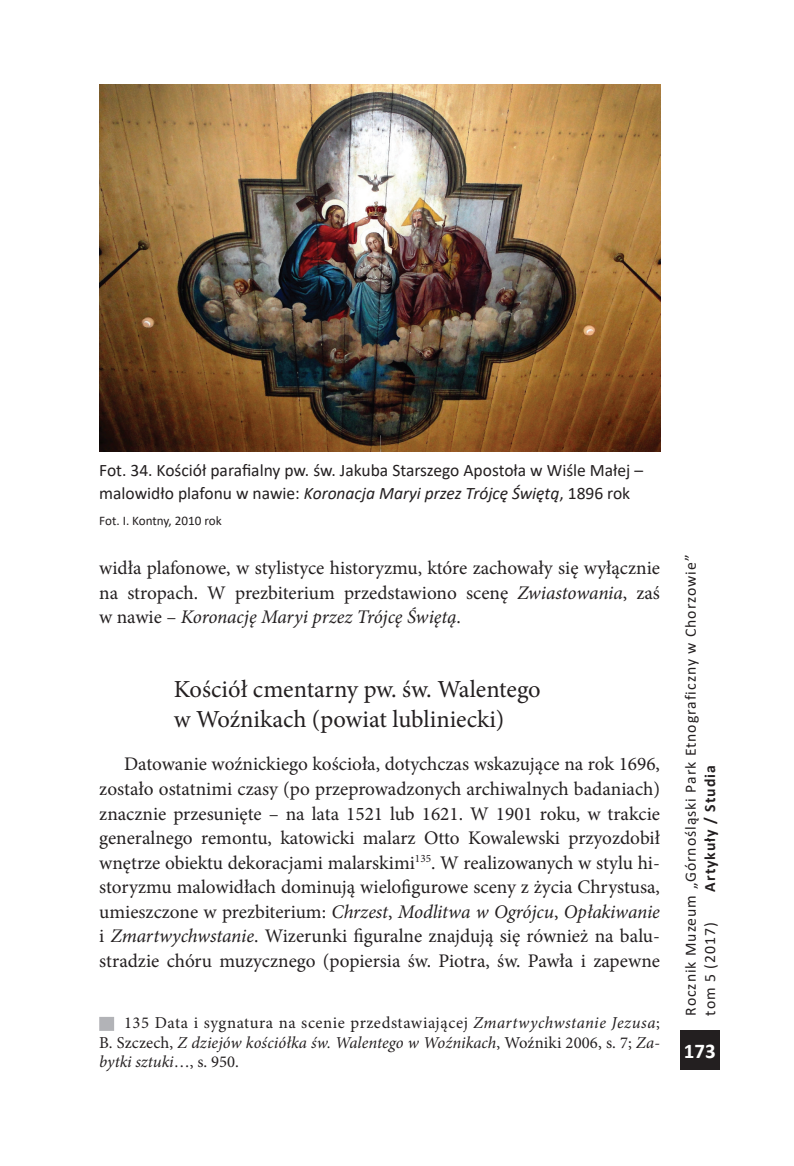
<style>
.page{position:relative;width:794px;height:1166px;background:#fff}
.page>*{position:absolute;margin:0;border:0;box-sizing:border-box;transform-origin:0 0}
.srodtytul{font:24.5px/29.8px "Minion Pro";color:#231f20}
.t1{font:700 21px "Calibri";color:#fff}
.t2{font:19.25px/24.5px "Minion Pro";color:#231f20;text-align:justify}
.podpis_zdejcia{font:17.5px/22.8px "Calibri";color:#231f20}
.przypis{font:16.62px/19.2px "Minion Pro";letter-spacing:.035em;color:#231f20;text-align:justify}
.t3{font:15.75px/19.2px "Calibri";letter-spacing:.06em;color:#231f20}
.t4{font:700 15.75px "Calibri";letter-spacing:.06em;color:#231f20}
.zrodlo_zdjecia{font:13.12px "Calibri";color:#231f20}
.s1{font-style:italic}
</style>
<div class="page">
<div style="left:680px;top:1030px;width:39px;height:40px;background:#231f20"></div>
<div style="left:99px;top:1017px;width:15px;height:14px;background:#b2b3b7"></div>
<img style="left:99px;top:84px;width:561px;height:368px">
<p class="podpis_zdejcia" style="left:99px;top:459px;width:545px">Fot. 34. Kościół parafialny pw. św. Jakuba Starszego Apostoła w Wiśle Małej – malowidło plafonu w nawie: <span class="s1">Koronacja Maryi przez Trójcę Świętą</span>, 1896 rok</p>
<p class="zrodlo_zdjecia" style="left:99px;top:512px;width:124px">Fot. I. Kontny, 2010 rok</p>
<p class="t2" style="left:99px;top:556px;width:562px">widła plafonowe, w stylistyce historyzmu, które zachowały się wyłącznie na stropach. W prezbiterium przedstawiono scenę <span class="s1">Zwiastowania</span>, zaś w nawie – <span class="s1">Koronację Maryi przez Trójcę Świętą</span>.</p>
<p class="srodtytul" style="left:174px;top:674px;width:368px">Kościół cmentarny pw. św. Walentego w Woźnikach (powiat lubliniecki)</p>
<p class="t2" style="left:99px;top:752px;width:562px;text-indent:25px">Datowanie woźnickiego kościoła, dotychczas wskazujące na rok 1696, zostało ostatnimi czasy (po przeprowadzonych archiwalnych badaniach) znacznie przesunięte – na lata 1521 lub 1621. W 1901 roku, w trakcie generalnego remontu, katowicki malarz Otto Kowalewski przyozdobił wnętrze obiektu dekoracjami malarskimi<sup>135</sup>. W realizowanych w stylu hi&shy;storyzmu malowidłach dominują wielofigurowe sceny z życia Chrystusa, umieszczone w prezbiterium: <span class="s1">Chrzest</span>, <span class="s1">Modlitwa w Ogrójcu</span>, <span class="s1">Opłakiwanie </span>i <span class="s1">Zmartwychwstanie</span>. Wizerunki figuralne znajdują się również na balu&shy;stradzie chóru muzycznego (popiersia św. Piotra, św. Pawła i zapewne</p>
<p class="przypis" style="left:99px;top:1013px;width:562px;text-indent:25px">135 Data i sygnatura na scenie przedstawiającej <span class="s1">Zmartwychwstanie Jezusa</span>; B. Szczech, <span class="s1">Z dziejów kościółka św. Walentego w Woźnikach</span>, Woźniki 2006, s. 7; <span class="s1">Za&shy;bytki sztuki</span>…, s. 950.</p>
<p class="t3" style="left:680px;top:1015px;width:462px;rotate:-90deg">Rocznik Muzeum „Górnośląski Park Etnograficzny w Chorzowie” tom 5 (2017)</p>
<p class="t4" style="left:699px;top:891px;width:128px;rotate:-90deg">Artykuły / Studia</p>
<p class="t1" style="left:683px;top:1036px;width:33px">173</p>
</div>
